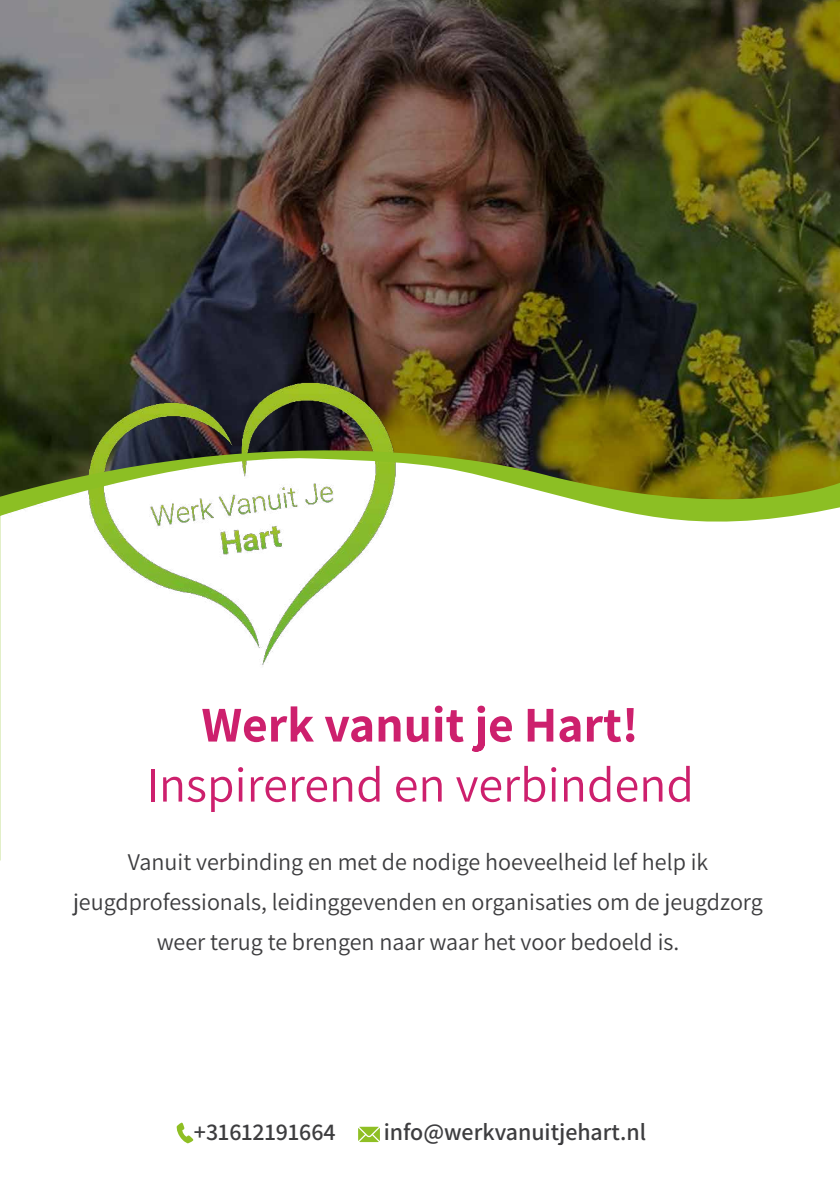
<style>
.page{position:relative;width:840px;height:1191px;background:#fff}
.page>*{position:absolute;margin:0;border:0;box-sizing:border-box;transform-origin:0 0}
.t1{font:50px "Assistant";color:#cd206d}
.t2{font:700 50px "Assistant";color:#cd206d}
.t3{font:24px/40px "Assistant";color:#3d3d3f;text-align:center}
.t4{font:600 24px "Assistant";color:#3d3d3f}
</style>
<div class="page">
<img style="left:0;top:0;width:839px;height:406px">
<svg style="left:176px;top:1122px;width:17px;height:21px"></svg>
<svg style="left:358px;top:1126px;width:22px;height:16px"></svg>
<img style="left:81px;top:374px;width:321px;height:291px">
<img style="left:0;top:406px;width:839px;height:182px">
<h1 class="t2" style="left:201px;top:690px;width:438px">Werk vanuit je Hart!</h1>
<h1 class="t1" style="left:146px;top:750px;width:549px">Inspirerend en verbindend</h1>
<p class="t3" style="left:73px;top:840px;width:691px">Vanuit verbinding en met de nodige hoeveelheid lef help ik jeugdprofessionals, leidinggevenden en organisaties om de jeugdzorg weer terug te brengen naar waar het voor bedoeld is.</p>
<p class="t4" style="left:194px;top:1115px;width:143px">+31612191664</p>
<p class="t4" style="left:383px;top:1115px;width:264px">info@werkvanuitjehart.nl</p>
</div>
